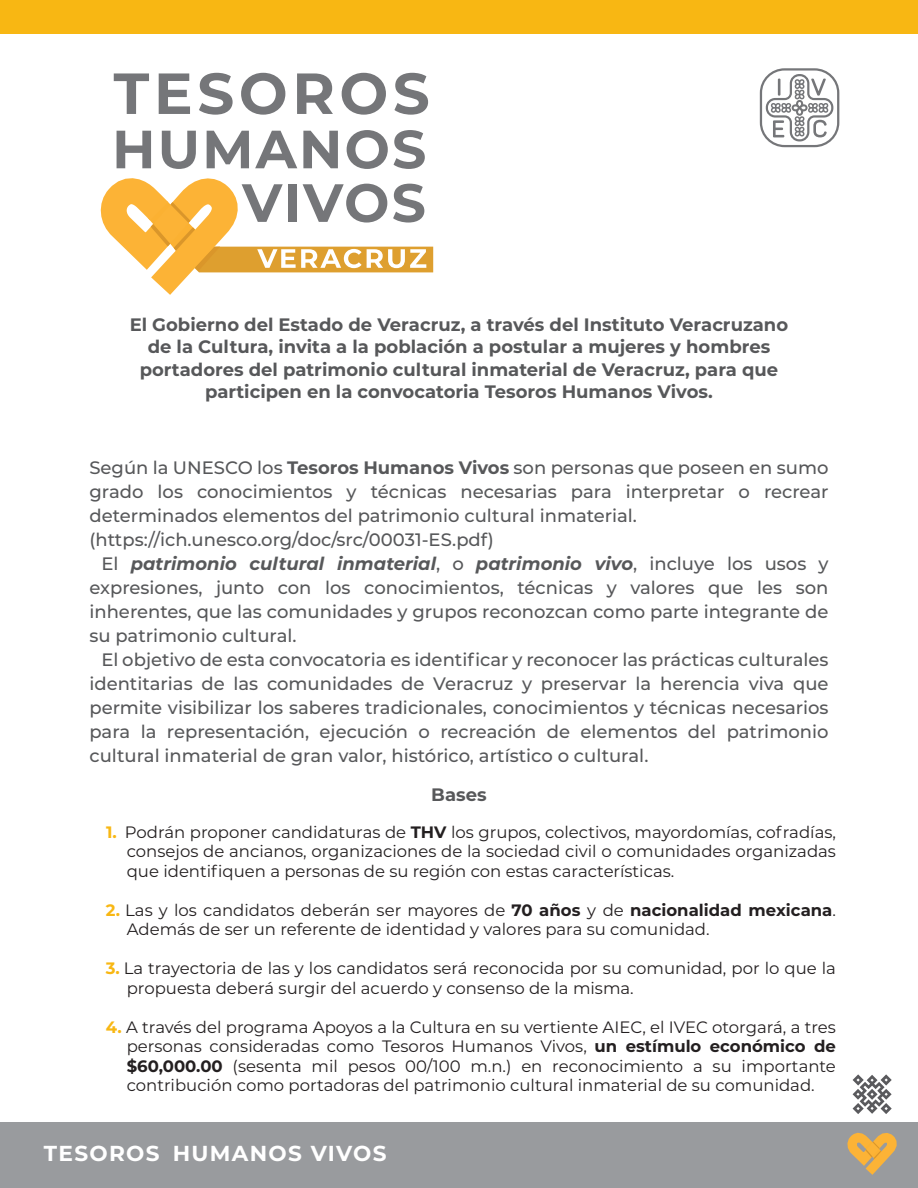
<style>
.page{position:relative;width:918px;height:1188px;background:#fff}
.page>*{position:absolute;margin:0;border:0;box-sizing:border-box;transform-origin:0 0}
.t1{font:700 21.6px "Montserrat";letter-spacing:.06em;color:#fff}
.t2{font:500 18px/24px "Montserrat";color:#57585a;text-align:justify}
.t3{font:700 18px/22.5px "Montserrat";color:#57585a;text-align:center}
.t4{font:16.5px/19.5px "Montserrat";color:#231f20;text-align:justify}
.s1{font-weight:700}
.s2{font-weight:700;font-style:italic}
.s3{font-weight:700;color:#f8b713}
</style>
<div class="page">
<div style="left:0;top:0;width:918px;height:34px;background:#f8b713"></div>
<div style="left:0;top:1122px;width:918px;height:66px;background:#999b9e"></div>
<svg style="left:847px;top:1132px;width:47px;height:43px"></svg>
<svg style="left:853px;top:1074px;width:39px;height:40px"></svg>
<svg style="left:760px;top:68px;width:79px;height:79px"></svg>
<svg style="left:114px;top:73px;width:35px;height:41px"></svg>
<svg style="left:159px;top:73px;width:31px;height:41px"></svg>
<svg style="left:199px;top:73px;width:34px;height:42px"></svg>
<svg style="left:241px;top:73px;width:44px;height:42px"></svg>
<svg style="left:297px;top:73px;width:36px;height:41px"></svg>
<svg style="left:342px;top:73px;width:44px;height:42px"></svg>
<svg style="left:394px;top:73px;width:34px;height:42px"></svg>
<svg style="left:100px;top:130px;width:334px;height:165px"></svg>
<p class="t3" style="left:130px;top:312px;width:660px">El Gobierno del Estado de Veracruz, a través del Instituto Veracruzano de la Cultura, invita a la población a postular a mujeres y hombres portadores del patrimonio cultural inmaterial de Veracruz, para que participen en la convocatoria Tesoros Humanos Vivos.</p>
<p class="t2" style="left:89px;top:455px;width:741px;text-align:left">Según la UNESCO los <span class="s1">Tesoros Humanos Vivos</span> son personas que poseen en sumo grado los conocimientos y técnicas necesarias para interpretar o recrear determinados elementos del patrimonio cultural inmaterial. (https://ich.unesco.org/doc/src/00031-ES.pdf)</p>
<p class="t2" style="left:89px;top:551px;width:741px;text-indent:12px">El <span class="s2">patrimonio cultural inmaterial</span>, o <span class="s2">patrimonio vivo</span>, incluye los usos y expresiones, junto con los conocimientos, técnicas y valores que les son inherentes, que las comunidades y grupos reconozcan como parte integrante de su patrimonio cultural.</p>
<p class="t2" style="left:89px;top:647px;width:741px;text-indent:12px">El objetivo de esta convocatoria es identificar y reconocer las prácticas culturales identitarias de las comunidades de Veracruz y preservar la herencia viva que permite visibilizar los saberes tradicionales, conocimientos y técnicas necesarios para la representación, ejecución o recreación de elementos del patrimonio cultural inmaterial de gran valor, histórico, artístico o cultural.</p>
<p class="t3" style="left:431px;top:783px;width:57px">Bases</p>
<p class="t4" style="left:127px;top:821px;width:711px;text-indent:-21px"><span class="s3">1.</span> Podrán proponer candidaturas de <span class="s1">THV</span> los grupos, colectivos, mayordomías, cofradías, consejos de ancianos, organizaciones de la sociedad civil o comunidades organizadas que identifiquen a personas de su región con estas características.</p>
<p class="t4" style="left:127px;top:899px;width:711px;text-indent:-21px"><span class="s3">2.</span> Las y los candidatos deberán ser mayores de <span class="s1">70 años</span> y de <span class="s1">nacionalidad mexicana</span>.<br>Además de ser un referente de identidad y valores para su comunidad.</p>
<p class="t4" style="left:127px;top:958px;width:711px;text-indent:-21px"><span class="s3">3.</span> La trayectoria de las y los candidatos será reconocida por su comunidad, por lo que la propuesta deberá surgir del acuerdo y consenso de la misma.</p>
<p class="t4" style="left:127px;top:1016px;width:711px;text-indent:-21px"><span class="s3">4.</span> A través del programa Apoyos a la Cultura en su vertiente AIEC, el IVEC otorgará, a tres personas consideradas como Tesoros Humanos Vivos, <span class="s1">un estímulo económico de $60,000.00</span> (sesenta mil pesos 00/100 m.n.) en reconocimiento a su importante contribución como portadoras del patrimonio cultural inmaterial de su comunidad.</p>
<p class="t1" style="left:44px;top:1137px;width:344px">TESOROS HUMANOS VIVOS</p>
</div>
